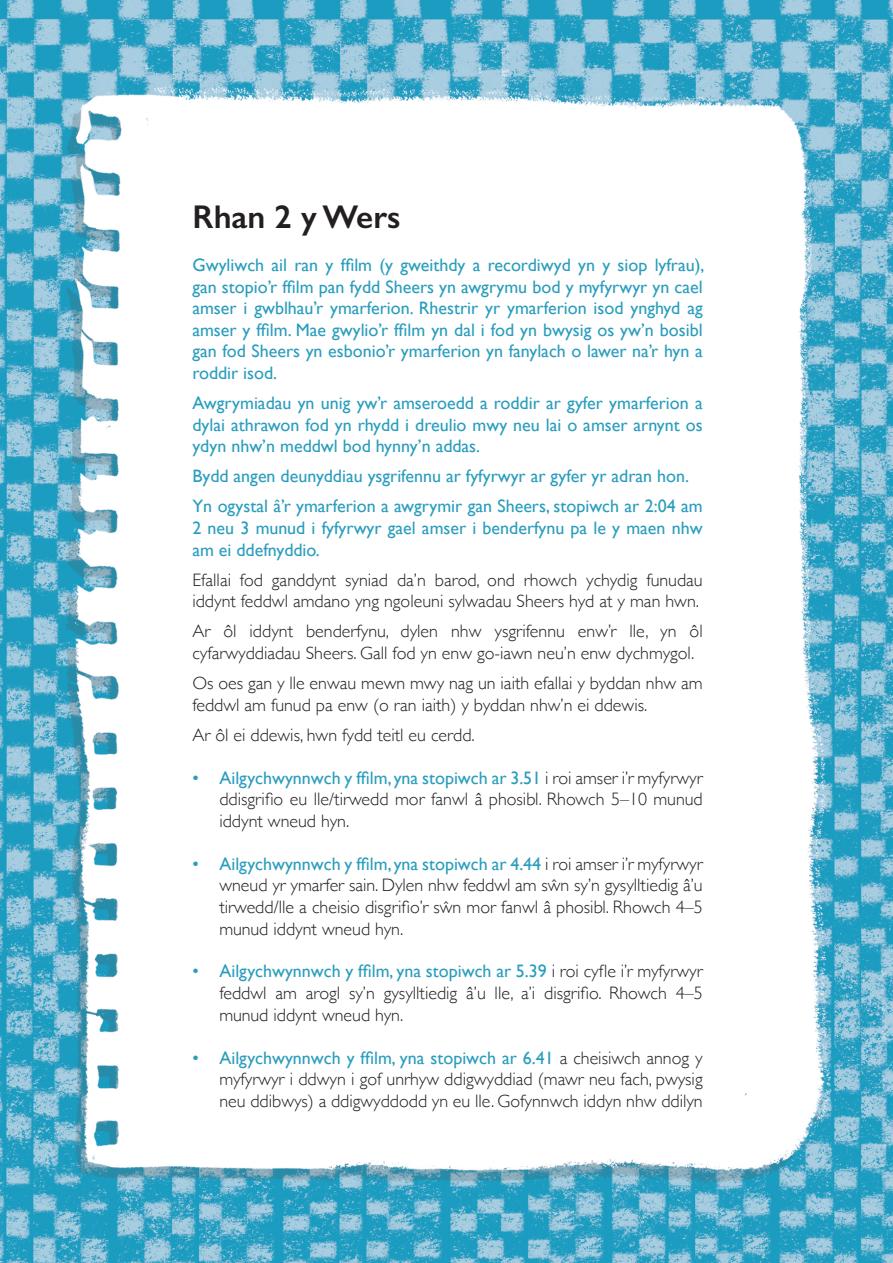
<style>
.page{position:relative;width:893px;height:1263px;background:#fff}
.page>*{position:absolute;margin:0;border:0;box-sizing:border-box;transform-origin:0 0}
.t1{font:600 33px "Gill Sans";color:#231f20}
.t2{font:300 18px/21.6px "Gill Sans";color:#231f20;text-align:justify}
.t3{font:18px/21.6px "Gill Sans";color:#2a9dbd;text-align:justify}
.s1{font-weight:400;color:#2a9dbd}
</style>
<div class="page">
<img style="left:0;top:0;width:893px;height:1263px">
<h1 class="t1" style="left:192px;top:197px;width:210px">Rhan 2 y Wers</h1>
<p class="t3" style="left:192px;top:254px;width:514px">Gwyliwch ail ran y ffilm (y gweithdy a recordiwyd yn y siop lyfrau), gan stopio’r ffilm pan fydd Sheers yn awgrymu bod y myfyrwyr yn cael amser i gwblhau’r ymarferion. Rhestrir yr ymarferion isod ynghyd ag amser y ffilm. Mae gwylio’r ffilm yn dal i fod yn bwysig os yw’n bosibl gan fod Sheers yn esbonio’r ymarferion yn fanylach o lawer na’r hyn a roddir isod.</p>
<p class="t3" style="left:192px;top:392px;width:512px">Awgrymiadau yn unig yw’r amseroedd a roddir ar gyfer ymarferion a dylai athrawon fod yn rhydd i dreulio mwy neu lai o amser arnynt os ydyn nhw’n meddwl bod hynny’n addas.</p>
<p class="t3" style="left:192px;top:461px;width:512px;line-height:30.2px">Bydd angen deunyddiau ysgrifennu ar fyfyrwyr ar gyfer yr adran hon.<br>Yn ogystal â’r ymarferion a awgrymir gan Sheers, stopiwch ar 2:04 am</p>
<p class="t3" style="left:192px;top:517px;width:512px">2 neu 3 munud i fyfyrwyr gael amser i benderfynu pa le y maen nhw am ei ddefnyddio.</p>
<p class="t2" style="left:192px;top:568px;width:512px">Efallai fod ganddynt syniad da’n barod, ond rhowch ychydig funudau iddynt feddwl amdano yng ngoleuni sylwadau Sheers hyd at y man hwn.</p>
<p class="t2" style="left:192px;top:620px;width:512px">Ar ôl iddynt benderfynu, dylen nhw ysgrifennu enw’r lle, yn ôl cyfarwyddiadau Sheers. Gall fod yn enw go-iawn neu’n enw dychmygol.</p>
<p class="t2" style="left:192px;top:672px;width:512px">Os oes gan y lle enwau mewn mwy nag un iaith efallai y byddan nhw am feddwl am funud pa enw (o ran iaith) y byddan nhw’n ei ddewis.</p>
<p class="t2" style="left:192px;top:723px;width:284px">Ar ôl ei ddewis, hwn fydd teitl eu cerdd.</p>
<p class="t2" style="left:219px;top:766px;width:485px;text-indent:-27px"><span class="s1">• Ailgychwynnwch y ffilm, yna stopiwch ar 3.51</span> i roi amser i’r myfyrwyr ddisgrifio eu lle/tirwedd mor fanwl â phosibl. Rhowch 5–10 munud iddynt wneud hyn.</p>
<p class="t2" style="left:219px;top:852px;width:485px;text-indent:-27px"><span class="s1">• Ailgychwynnwch y ffilm, yna stopiwch ar 4.44</span> i roi amser i’r myfyrwyr wneud yr ymarfer sain. Dylen nhw feddwl am sŵn sy’n gysylltiedig â’u tirwedd/lle a cheisio disgrifio’r sŵn mor fanwl â phosibl. Rhowch 4–5 munud iddynt wneud hyn.</p>
<p class="t2" style="left:219px;top:960px;width:485px;text-indent:-27px"><span class="s1">• Ailgychwynnwch y ffilm, yna stopiwch ar 5.39</span> i roi cyfle i’r myfyrwyr feddwl am arogl sy’n gysylltiedig â’u lle, a’i disgrifio. Rhowch 4–5 munud iddynt wneud hyn.</p>
<p class="t2" style="left:219px;top:1046px;width:485px;text-indent:-27px"><span class="s1">• Ailgychwynnwch y ffilm, yna stopiwch ar 6.41</span> a cheisiwch annog y myfyrwyr i ddwyn i gof unrhyw ddigwyddiad (mawr neu fach, pwysig neu ddibwys) a ddigwyddodd yn eu lle. Gofynnwch iddyn nhw ddilyn</p>
</div>
